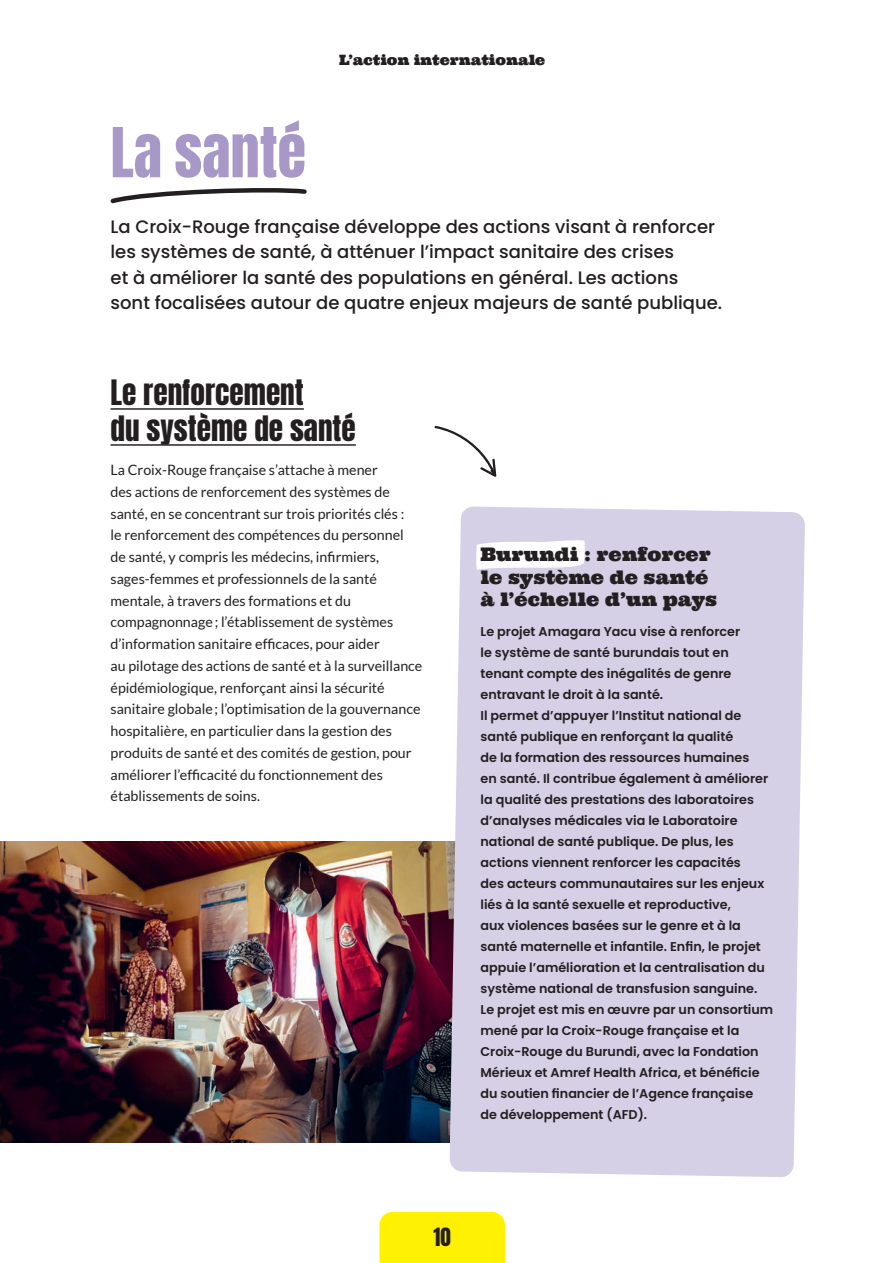
<style>
.page{position:relative;width:893px;height:1263px;background:#fff}
.page>*{position:absolute;margin:0;border:0;box-sizing:border-box;transform-origin:0 0}
.TITRE_1{font:58.5px "Anton";color:#a898c8}
.TITRE_2{font:29.25px/36px "Anton";color:#231f20}
.t1{font:21px "Anton";color:#231f20}
.TITRE_FOCUS{font:18.75px/22.5px "Ultra";color:#231f20}
.CHAPO{font:500 18px/25.5px "Poppins";color:#231f20}
.TEXTE{font:14.25px/21.8px "Lato";color:#231f20}
.t2{font:14.25px "Ultra";color:#231f20}
.TEXTE_FOCUS_ENCADRÉ{font:600 12.75px/21px "Poppins";color:#231f20}
</style>
<div class="page">
<img style="left:0;top:842px;width:449px;height:300px">
<div style="left:449px;top:506px;width:356px;height:671px;background:#d6d0e7"></div>
<svg style="left:110px;top:188px;width:197px;height:16px"></svg>
<svg style="left:475px;top:539px;width:110px;height:34px"></svg>
<hr style="left:111px;top:408px;width:193px;height:2px;background:#231f20">
<hr style="left:111px;top:444px;width:245px;height:2px;background:#231f20">
<svg style="left:434px;top:426px;width:62px;height:51px"></svg>
<div style="left:379px;top:1212px;width:126px;height:51px;background:#fff101"></div>
<p class="TITRE_1" style="left:111px;top:123px;width:197px">La santé</p>
<p class="t2" style="left:339px;top:51px;width:208px">L’action internationale</p>
<p class="CHAPO" style="left:111px;top:214px;width:613px">La Croix-Rouge française développe des actions visant à renforcer les systèmes de santé, à atténuer l’impact sanitaire des crises<br>et à améliorer la santé des populations en général. Les actions sont focalisées autour de quatre enjeux majeurs de santé publique.</p>
<p class="TITRE_2" style="left:111px;top:376px;width:247px">Le renforcement<br>du système de santé</p>
<p class="TEXTE" style="left:111px;top:459px;width:313px">La Croix-Rouge française s’attache à mener<br>des actions de renforcement des systèmes de santé, en se concentrant sur trois priorités clés :<br>le renforcement des compétences du personnel de santé, y compris les médecins, infirmiers, sages-femmes et professionnels de la santé mentale, à travers des formations et du compagnonnage; l’établissement de systèmes d’information sanitaire efficaces, pour aider<br>au pilotage des actions de santé et à la surveillance épidémiologique, renforçant ainsi la sécurité sanitaire globale; l’optimisation de la gouvernance hospitalière, en particulier dans la gestion des produits de santé et des comités de gestion, pour améliorer l’efficacité du fonctionnement des établissements de soins.</p>
<p class="TITRE_FOCUS" style="left:480px;top:543px;width:238px">Burundi : renforcer le système de santé à l’échelle d’un pays</p>
<p class="TEXTE_FOCUS_ENCADRÉ" style="left:480px;top:621px;width:261px">Le projet Amagara Yacu vise à renforcer le système de santé burundais tout en tenant compte des inégalités de genre entravant le droit à la santé.</p>
<p class="TEXTE_FOCUS_ENCADRÉ" style="left:480px;top:705px;width:289px">Il permet d’appuyer l’Institut national de santé publique en renforçant la qualité<br>de la formation des ressources humaines en santé. Il contribue également à améliorer la qualité des prestations des laboratoires d’analyses médicales via le Laboratoire national de santé publique. De plus, les actions viennent renforcer les capacités<br>des acteurs communautaires sur les enjeux liés à la santé sexuelle et reproductive,<br>aux violences basées sur le genre et à la santé maternelle et infantile. Enfin, le projet appuie l’amélioration et la centralisation du système national de transfusion sanguine.</p>
<p class="TEXTE_FOCUS_ENCADRÉ" style="left:480px;top:999px;width:294px">Le projet est mis en œuvre par un consortium mené par la Croix-Rouge française et la Croix-Rouge du Burundi, avec la Fondation Mérieux et Amref Health Africa, et bénéficie du soutien financier de l’Agence française<br>de développement (AFD).</p>
<p class="t1" style="left:434px;top:1226px;width:19px">10</p>
</div>
